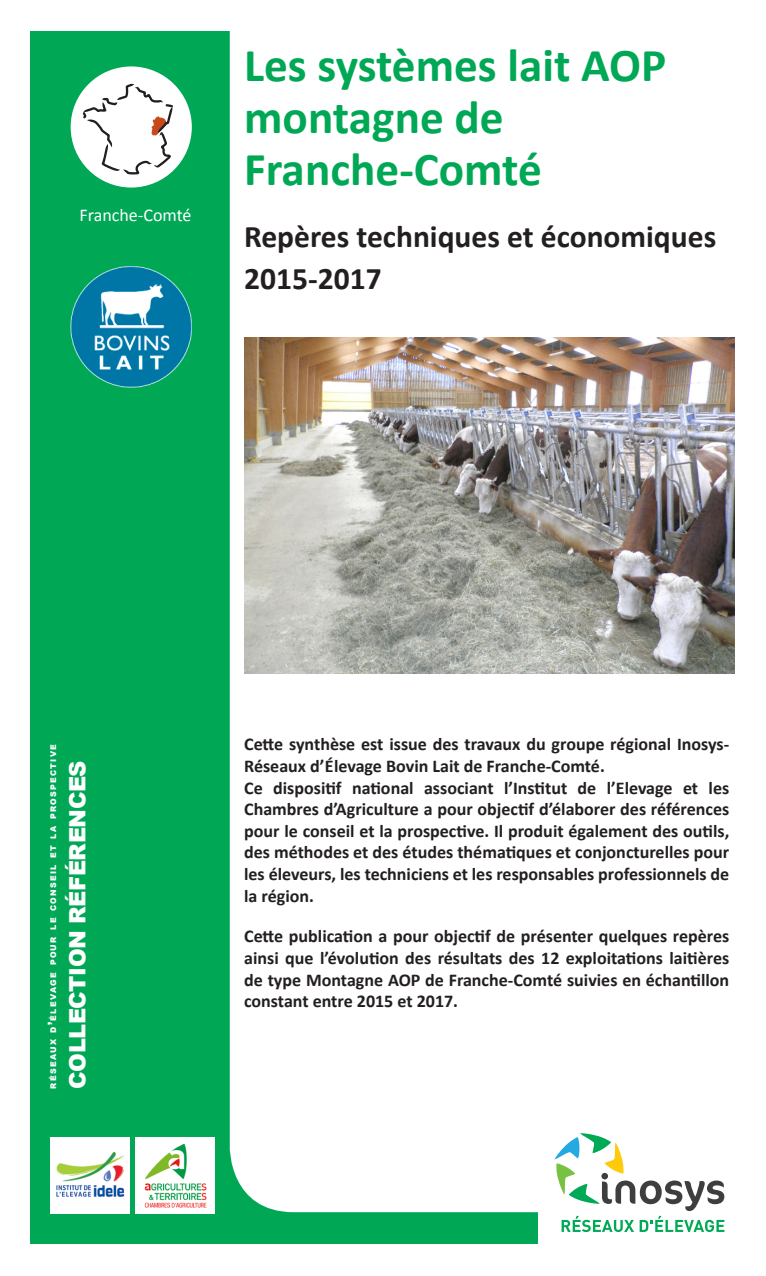
<style>
.page{position:relative;width:766px;height:1276px;background:#fff}
.page>*{position:absolute;margin:0;border:0;box-sizing:border-box;transform-origin:0 0}
.t1{font:700 47.25px/51.8px "Calibri";color:#00a855}
.t2{font:700 31.5px/42.8px "Calibri";color:#231f20}
.t3{font:900 22.5px "Arial";letter-spacing:-.02em;color:#fff}
.t4{font:700 18px/21.6px "Calibri";color:#231f20;text-align:justify}
.t5{font:18px "Calibri";color:#fff}
.t6{font:900 7.88px "Arial";letter-spacing:.17em;color:#fff}
.s1{font-size:11.25px}
</style>
<div class="page">
<div style="left:31px;top:32px;width:733px;height:1212px;background:#00a855"></div>
<div style="left:230px;top:32px;width:534px;height:1180px;background:#fff"></div>
<div style="left:538px;top:1130px;width:227px;height:115px;background:#fff"></div>
<svg style="left:554px;top:1133px;width:170px;height:99px"></svg>
<div style="left:135px;top:1137px;width:80px;height:76px;background:#fff"></div>
<img style="left:144px;top:1143px;width:63px;height:65px">
<div style="left:50px;top:1137px;width:80px;height:76px;background:#fff"></div>
<img style="left:55px;top:1152px;width:70px;height:45px">
<div style="left:71px;top:66px;width:121px;height:121px;background:#fff;border-radius:50%"></div>
<svg style="left:83px;top:84px;width:90px;height:90px"></svg>
<img style="left:71px;top:267px;width:121px;height:121px">
<img style="left:244px;top:337px;width:489px;height:336px">
<p class="t5" style="left:80px;top:203px;width:113px">Franche-Comté</p>
<p class="t1" style="left:244px;top:40px;width:423px">Les systèmes lait AOP</p>
<p class="t1" style="left:244px;top:91px;width:299px">montagne de<br>Franche-Comté</p>
<p class="t2" style="left:244px;top:215px;width:473px">Repères techniques et économiques<br>2015-2017</p>
<p class="t6" style="left:48px;top:1089px;width:346px;rotate:-90deg">réseaux d<span class="s1">’</span>élevage pour le conseil et la prospective</p>
<p class="t3" style="left:61px;top:1089px;width:330px;rotate:-90deg">COLLECTION RÉFÉRENCES</p>
<p class="t4" style="left:244px;top:733px;width:486px">Cette synthèse est issue des travaux du groupe régional Inosys-<br>Réseaux d’Élevage Bovin Lait de Franche-Comté.</p>
<p class="t4" style="left:244px;top:777px;width:486px">Ce dispositif national associant l’Institut de l’Elevage et les Chambres d’Agriculture a pour objectif d’élaborer des références pour le conseil et la prospective. Il produit également des outils, des méthodes et des études thématiques et conjoncturelles pour les éleveurs, les techniciens et les responsables professionnels de la région.</p>
<p class="t4" style="left:244px;top:925px;width:486px">Cette publication a pour objectif de présenter quelques repères ainsi que l’évolution des résultats des 12 exploitations laitières de type Montagne AOP de Franche-Comté suivies en échantillon constant entre 2015 et 2017.</p>
</div>
